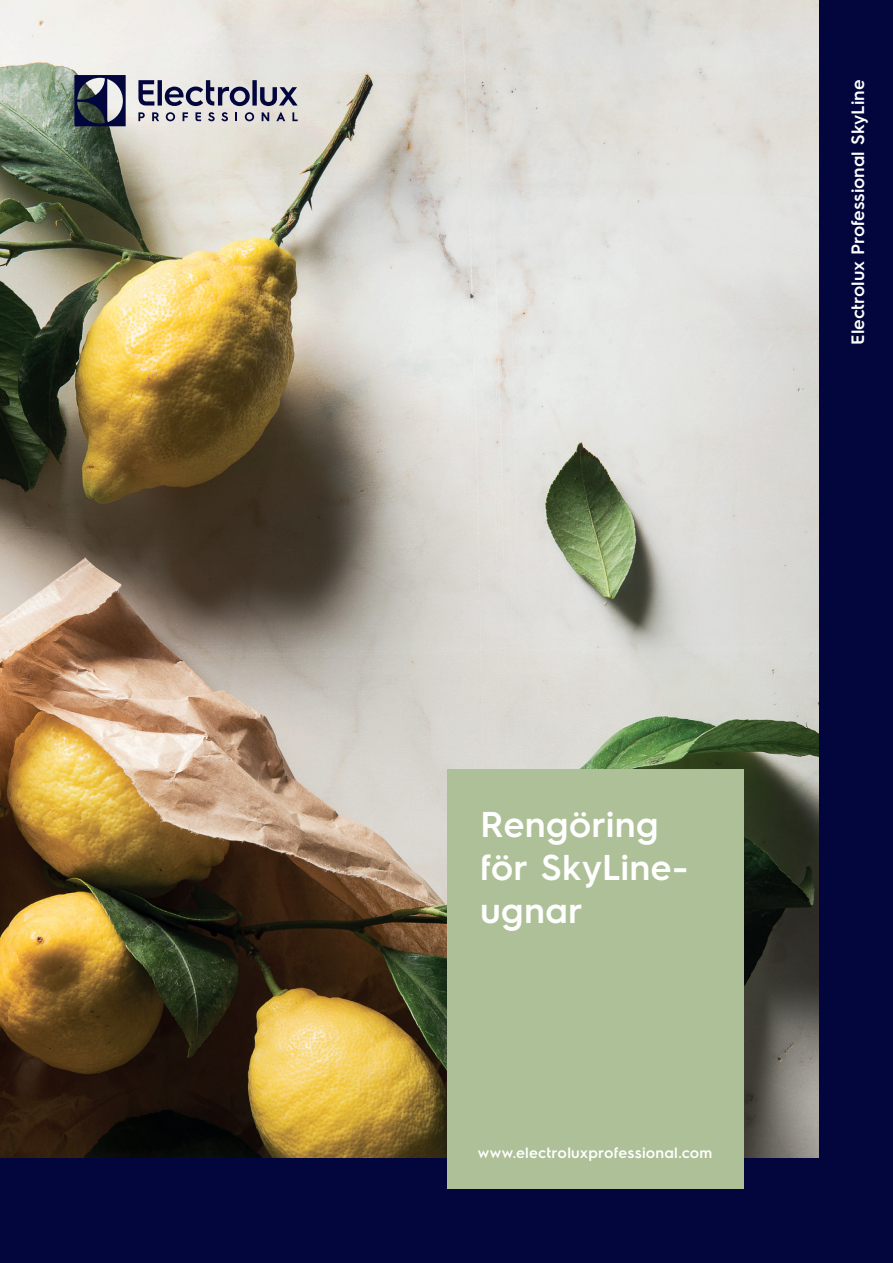
<style>
.page{position:relative;width:893px;height:1263px;background:#02063d}
.page>*{position:absolute;margin:0;border:0;box-sizing:border-box;transform-origin:0 0}
.t1{font:600 36px/43.2px "Electrolux Sans";color:#fff}
.t2{font:600 18px "Electrolux Sans";color:#fff}
.t3{font:600 15px "Electrolux Sans";letter-spacing:.01em;color:#fff}
</style>
<div class="page">
<img style="left:0;top:0;width:819px;height:1158px">
<div style="left:447px;top:769px;width:296px;height:419px;background:#aec097"></div>
<svg style="left:74px;top:75px;width:52px;height:51px"></svg>
<svg style="left:138px;top:80px;width:160px;height:26px"></svg>
<svg style="left:292px;top:112px;width:6px;height:9px"></svg>
<svg style="left:245px;top:112px;width:9px;height:9px"></svg>
<svg style="left:235px;top:112px;width:2px;height:9px"></svg>
<svg style="left:221px;top:112px;width:7px;height:9px"></svg>
<svg style="left:208px;top:112px;width:7px;height:9px"></svg>
<svg style="left:195px;top:112px;width:6px;height:9px"></svg>
<svg style="left:183px;top:112px;width:5px;height:9px"></svg>
<svg style="left:166px;top:112px;width:9px;height:9px"></svg>
<svg style="left:152px;top:112px;width:7px;height:9px"></svg>
<svg style="left:138px;top:112px;width:7px;height:9px"></svg>
<svg style="left:276px;top:112px;width:9px;height:9px"></svg>
<svg style="left:262px;top:112px;width:7px;height:9px"></svg>
<p class="t2" style="left:845px;top:345px;width:267px;rotate:-90deg">Electrolux Professional SkyLine</p>
<h1 class="t1" style="left:480px;top:800px;width:210px">Rengöring för SkyLine&shy;ugnar</h1>
<p class="t3" style="left:478px;top:1142px;width:236px">www.electroluxprofessional.com</p>
</div>
